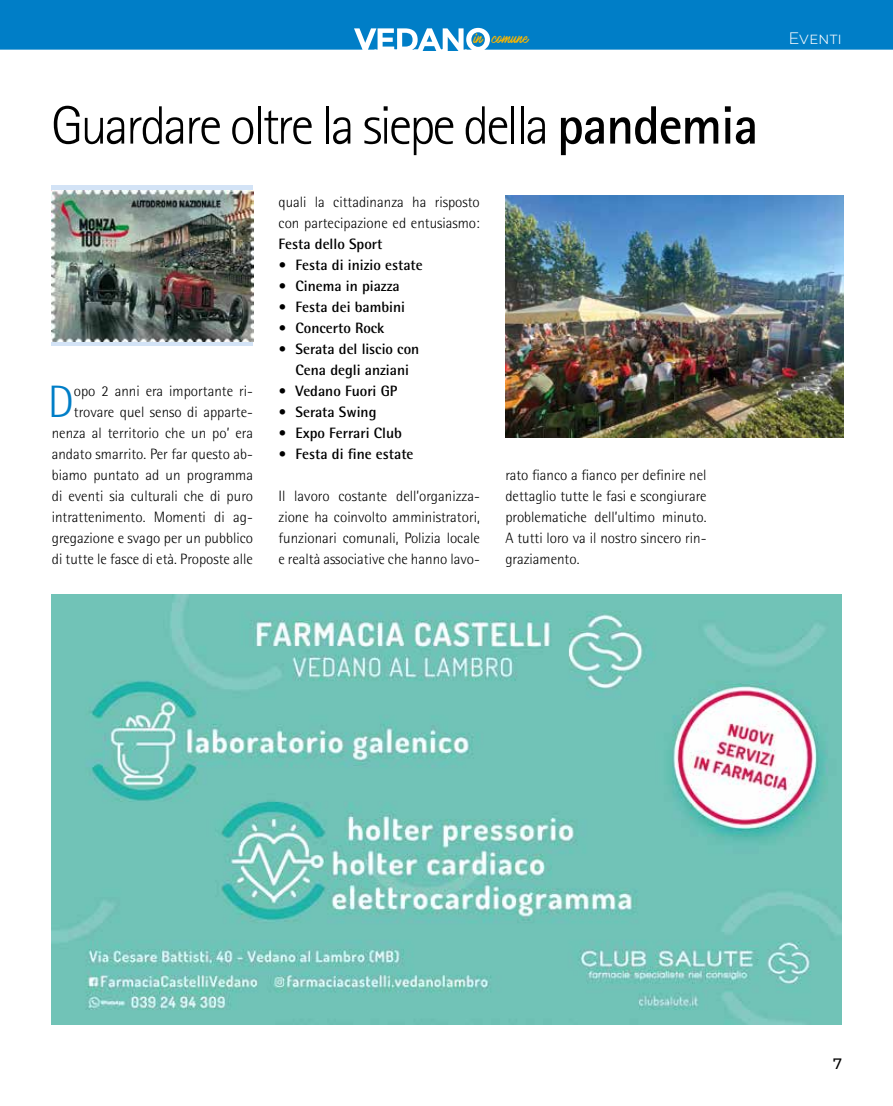
<style>
.page{position:relative;width:893px;height:1106px;background:#fff}
.page>*{position:absolute;margin:0;border:0;box-sizing:border-box;transform-origin:0 0}
.t1{font:300 54px "Rotis Sans Serif Std";letter-spacing:-.05em;color:#000}
.t2{font:300 45.45px "Rotis Semi Sans Std";color:#007ec7}
.t3{font:300 16.5px "Montserrat";color:#fff}
.t4{font:300 15px/21px "Rotis Semi Sans Std";color:#000;text-align:justify}
.t5{font:700 15px/21px "Rotis Semi Sans Std";color:#000;text-align:center}
.t6{font:500 15px "Montserrat";color:#000}
.t7{font:12.75px "Mark My Words";color:#fab600}
.s1{font-weight:700}
</style>
<div class="page">
<div style="left:0;top:0;width:893px;height:50px;background:#007ec7"></div>
<svg style="left:0;top:28px;width:893px;height:23px"></svg>
<img style="left:51px;top:594px;width:791px;height:430px">
<div style="left:52px;top:186px;width:201px;height:160px;background:#d3e3f6"></div>
<img style="left:52px;top:190px;width:201px;height:151px">
<img style="left:505px;top:196px;width:338px;height:242px">
<p class="t7" style="left:474px;top:31px;width:56px">in comune</p>
<h1 class="t1" style="left:51px;top:94px;width:709px">Guardare oltre la siepe della <span class="s1">pandemia</span></h1>
<h2 class="t2" style="left:48px;top:375px;width:28px">D</h2>
<p class="t4" style="left:52px;top:380px;width:203px;text-align:right">opo 2 anni era importante ri&shy;trovare quel senso di apparte&shy;nenza al territorio che un po’ era andato smarrito. Per far questo ab&shy;biamo puntato ad un programma di eventi sia culturali che di puro intrattenimento. Momenti di ag&shy;gregazione e svago per un pubblico di tutte le fasce di età. Proposte alle</p>
<p class="t4" style="left:279px;top:191px;width:203px">quali la cittadinanza ha risposto con partecipazione ed entusiasmo:</p>
<p class="t5" style="left:279px;top:233px;width:105px">Festa dello Sport</p>
<p class="t5" style="left:279px;top:254px;width:146px">• Festa di inizio estate</p>
<p class="t5" style="left:279px;top:275px;width:123px">• Cinema in piazza</p>
<p class="t5" style="left:279px;top:296px;width:128px">• Festa dei bambini</p>
<p class="t5" style="left:279px;top:317px;width:107px">• Concerto Rock</p>
<p class="t5" style="left:279px;top:338px;width:142px">• Serata del liscio con<br>Cena degli anziani</p>
<p class="t5" style="left:279px;top:380px;width:120px">• Vedano Fuori GP</p>
<p class="t5" style="left:279px;top:401px;width:99px">• Serata Swing</p>
<p class="t5" style="left:279px;top:422px;width:125px">• Expo Ferrari Club</p>
<p class="t5" style="left:279px;top:443px;width:137px">• Festa di fine estate</p>
<p class="t4" style="left:279px;top:485px;width:203px">Il lavoro costante dell’organizza&shy;zione ha coinvolto amministratori, funzionari comunali, Polizia locale e realtà associative che hanno lavo-</p>
<p class="t4" style="left:505px;top:464px;width:203px">rato fianco a fianco per definire nel dettaglio tutte le fasi e scongiurare problematiche dell’ultimo minuto.<br>A tutti loro va il nostro sincero rin&shy;graziamento.</p>
<p class="t3" style="left:788px;top:27px;width:55px">Eventi</p>
<p class="t6" style="left:833px;top:1053px;width:10px">7</p>
</div>
